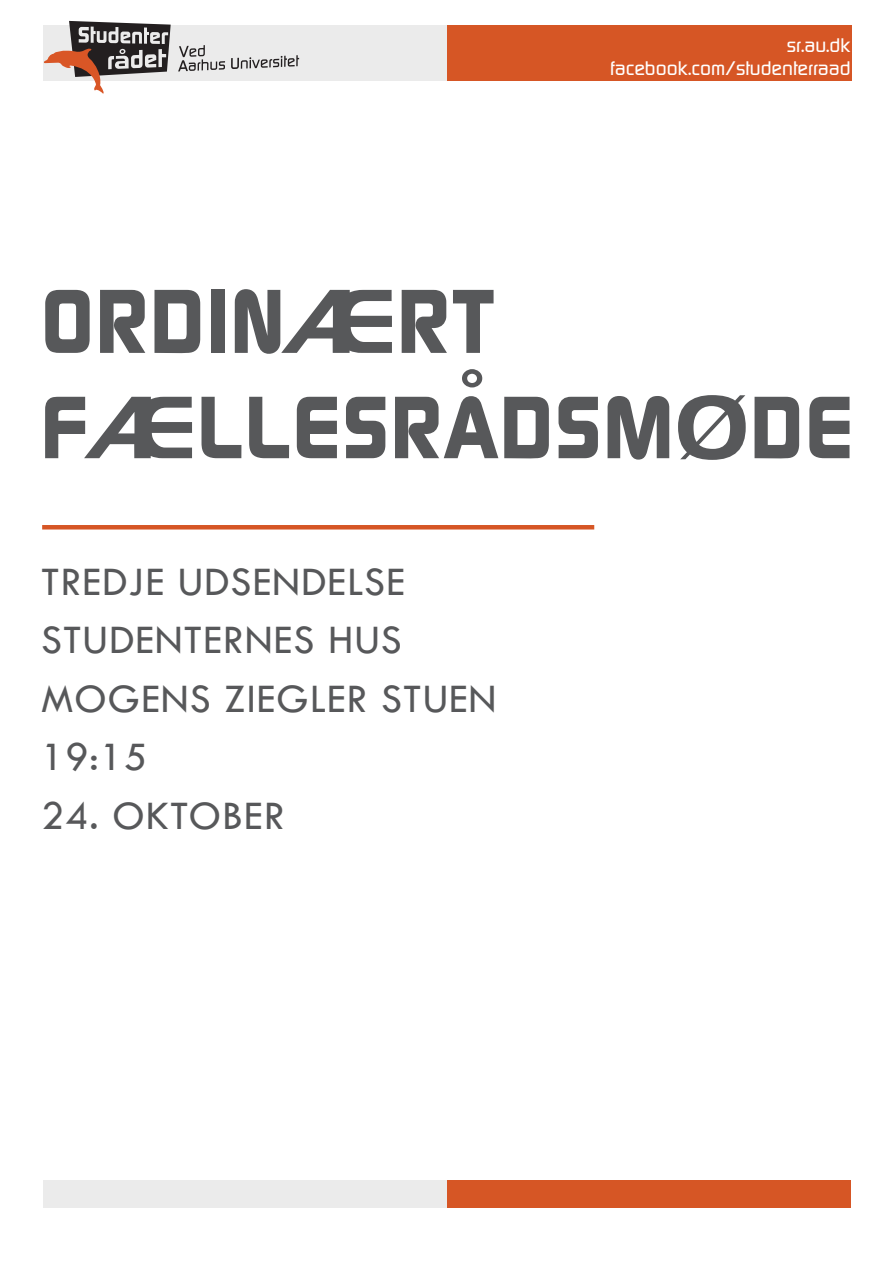
<style>
.page{position:relative;width:893px;height:1263px;background:#fff}
.page>*{position:absolute;margin:0;border:0;box-sizing:border-box;transform-origin:0 0}
.Overskrift{font:700 90px "Continuum";letter-spacing:.025em;color:#57585a}
.Overskrift-2{font:700 87.75px "Continuum";letter-spacing:.025em;color:#57585a}
.Overskrift-3{font:42px "Tw Cen";letter-spacing:.025em;color:#57585a}
.t1{font:500 19.5px "Continuum";color:#fff}
</style>
<div class="page">
<div style="left:447px;top:26px;width:405px;height:55px;background:#d65625"></div>
<div style="left:43px;top:26px;width:403px;height:55px;background:#ebebeb"></div>
<svg style="left:178px;top:45px;width:47px;height:26px"></svg>
<svg style="left:231px;top:55px;width:68px;height:14px"></svg>
<svg style="left:44px;top:21px;width:127px;height:73px"></svg>
<div style="left:445px;top:1180px;width:405px;height:28px;background:#d65625"></div>
<div style="left:43px;top:1180px;width:403px;height:28px;background:#ebebeb"></div>
<hr style="left:42px;top:525px;width:552px;height:4px;background:#d65625">
<p class="t1" style="left:787px;top:32px;width:65px">sr.au.dk</p>
<p class="t1" style="left:610px;top:56px;width:242px">facebook.com/studenterraad</p>
<p class="Overskrift" style="left:41px;top:261px;width:455px">ORDINÆRT</p>
<p class="Overskrift-2" style="left:41px;top:369px;width:813px">FÆLLESRÅDSMØDE</p>
<p class="Overskrift-3" style="left:41px;top:556px;width:365px">TREDJE UDSENDELSE</p>
<p class="Overskrift-3" style="left:41px;top:615px;width:362px">STUDENTERNES HUS</p>
<p class="Overskrift-3" style="left:41px;top:673px;width:457px">MOGENS ZIEGLER STUEN</p>
<p class="Overskrift-3" style="left:41px;top:732px;width:108px">19:15</p>
<p class="Overskrift-3" style="left:41px;top:790px;width:245px">24. OKTOBER</p>
</div>
